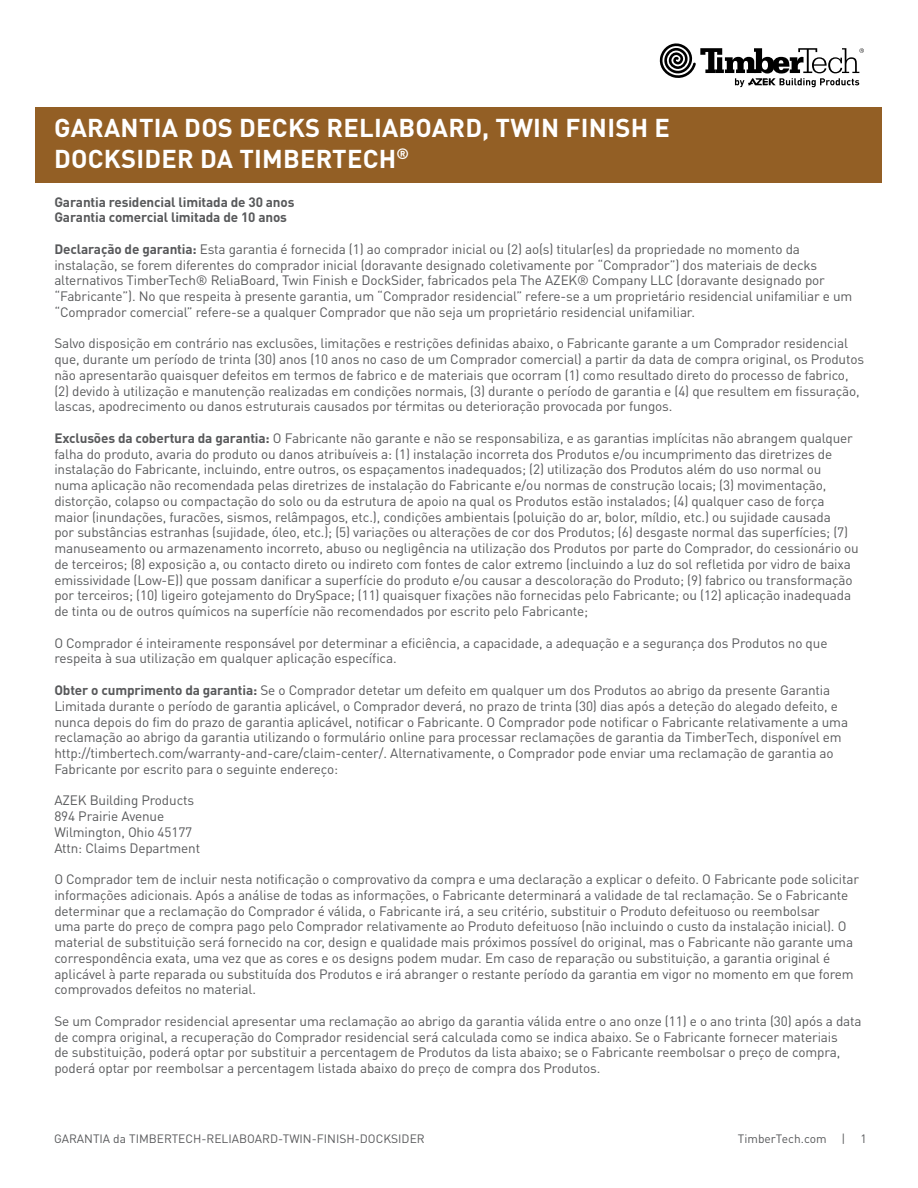
<style>
.page{position:relative;width:918px;height:1188px;background:#fff}
.page>*{position:absolute;margin:0;border:0;box-sizing:border-box;transform-origin:0 0}
.t1{font:700 25.5px/30.6px "DINOT";letter-spacing:.01em;color:#fff}
.t2{font:13.5px/15.8px "DINOT";letter-spacing:-.01em;color:#58595b}
.t3{font:700 13.5px/15.8px "DINOT";letter-spacing:-.01em;color:#58595b}
.t4{font:12px "DINOT";color:#58595b}
.s1{font-weight:700}
</style>
<div class="page">
<div style="left:36px;top:107px;width:846px;height:75px;background:#935f25"></div>
<svg style="left:659px;top:43px;width:205px;height:44px"></svg>
<h1 class="t1" style="left:54px;top:111px;width:617px">GARANTIA DOS DECKS RELIABOARD, TWIN FINISH E<br>DOCKSIDER DA TIMBERTECH<sup>®</sup></h1>
<p class="t3" style="left:54px;top:193px;width:242px">Garantia residencial limitada de 30 anos<br>Garantia comercial limitada de 10 anos</p>
<p class="t2" style="left:54px;top:240px;width:800px"><span class="s1">Declaração de garantia:</span> Esta garantia é fornecida (1) ao comprador inicial ou (2) ao(s) titular(es) da propriedade no momento da instalação, se forem diferentes do comprador inicial (doravante designado coletivamente por “Comprador”) dos materiais de decks alternativos TimberTech® ReliaBoard, Twin Finish e DockSider, fabricados pela The AZEK® Company LLC (doravante designado por “Fabricante”). No que respeita à presente garantia, um “Comprador residencial” refere-se a um proprietário residencial unifamiliar e um “Comprador comercial” refere-se a qualquer Comprador que não seja um proprietário residencial unifamiliar.</p>
<p class="t2" style="left:54px;top:335px;width:811px">Salvo disposição em contrário nas exclusões, limitações e restrições definidas abaixo, o Fabricante garante a um Comprador residencial que, durante um período de trinta (30) anos (10 anos no caso de um Comprador comercial) a partir da data de compra original, os Produtos não apresentarão quaisquer defeitos em termos de fabrico e de materiais que ocorram (1) como resultado direto do processo de fabrico, (2) devido à utilização e manutenção realizadas em condições normais, (3) durante o período de garantia e (4) que resultem em fissuração, lascas, apodrecimento ou danos estruturais causados por térmitas ou deterioração provocada por fungos.</p>
<p class="t2" style="left:54px;top:429px;width:806px"><span class="s1">Exclusões da cobertura da garantia:</span> O Fabricante não garante e não se responsabiliza, e as garantias implícitas não abrangem qualquer falha do produto, avaria do produto ou danos atribuíveis a: (1) instalação incorreta dos Produtos e/ou incumprimento das diretrizes de instalação do Fabricante, incluindo, entre outros, os espaçamentos inadequados; (2) utilização dos Produtos além do uso normal ou<br>numa aplicação não recomendada pelas diretrizes de instalação do Fabricante e/ou normas de construção locais; (3) movimentação, distorção, colapso ou compactação do solo ou da estrutura de apoio na qual os Produtos estão instalados; (4) qualquer caso de força maior (inundações, furacões, sismos, relâmpagos, etc.), condições ambientais (poluição do ar, bolor, míldio, etc.) ou sujidade causada<br>por substâncias estranhas (sujidade, óleo, etc.); (5) variações ou alterações de cor dos Produtos; (6) desgaste normal das superfícies; (7) manuseamento ou armazenamento incorreto, abuso ou negligência na utilização dos Produtos por parte do Comprador, do cessionário ou de terceiros; (8) exposição a, ou contacto direto ou indireto com fontes de calor extremo (incluindo a luz do sol refletida por vidro de baixa emissividade (Low-E)) que possam danificar a superfície do produto e/ou causar a descoloração do Produto; (9) fabrico ou transformação por terceiros; (10) ligeiro gotejamento do DrySpace; (11) quaisquer fixações não fornecidas pelo Fabricante; ou (12) aplicação inadequada de tinta ou de outros químicos na superfície não recomendados por escrito pelo Fabricante;</p>
<p class="t2" style="left:54px;top:634px;width:775px">O Comprador é inteiramente responsável por determinar a eficiência, a capacidade, a adequação e a segurança dos Produtos no que respeita à sua utilização em qualquer aplicação específica.</p>
<p class="t2" style="left:54px;top:681px;width:795px"><span class="s1">Obter o cumprimento da garantia:</span> Se o Comprador detetar um defeito em qualquer um dos Produtos ao abrigo da presente Garantia Limitada durante o período de garantia aplicável, o Comprador deverá, no prazo de trinta (30) dias após a deteção do alegado defeito, e nunca depois do fim do prazo de garantia aplicável, notificar o Fabricante. O Comprador pode notificar o Fabricante relativamente a uma reclamação ao abrigo da garantia utilizando o formulário online para processar reclamações de garantia da TimberTech, disponível em http://timbertech.com/warranty-and-care/claim-center/. Alternativamente, o Comprador pode enviar uma reclamação de garantia ao Fabricante por escrito para o seguinte endereço:</p>
<p class="t2" style="left:54px;top:792px;width:147px">AZEK Building Products<br>894 Prairie Avenue<br>Wilmington, Ohio 45177<br>Attn: Claims Department</p>
<p class="t2" style="left:54px;top:870px;width:806px">O Comprador tem de incluir nesta notificação o comprovativo da compra e uma declaração a explicar o defeito. O Fabricante pode solicitar informações adicionais. Após a análise de todas as informações, o Fabricante determinará a validade de tal reclamação. Se o Fabricante determinar que a reclamação do Comprador é válida, o Fabricante irá, a seu critério, substituir o Produto defeituoso ou reembolsar<br>uma parte do preço de compra pago pelo Comprador relativamente ao Produto defeituoso (não incluindo o custo da instalação inicial). O material de substituição será fornecido na cor, design e qualidade mais próximos possível do original, mas o Fabricante não garante uma correspondência exata, uma vez que as cores e os designs podem mudar. Em caso de reparação ou substituição, a garantia original é aplicável à parte reparada ou substituída dos Produtos e irá abranger o restante período da garantia em vigor no momento em que forem comprovados defeitos no material.</p>
<p class="t2" style="left:54px;top:1012px;width:809px">Se um Comprador residencial apresentar uma reclamação ao abrigo da garantia válida entre o ano onze (11) e o ano trinta (30) após a data de compra original, a recuperação do Comprador residencial será calculada como se indica abaixo. Se o Fabricante fornecer materiais<br>de substituição, poderá optar por substituir a percentagem de Produtos da lista abaixo; se o Fabricante reembolsar o preço de compra, poderá optar por reembolsar a percentagem listada abaixo do preço de compra dos Produtos.</p>
<p class="t4" style="left:54px;top:1130px;width:372px">GARANTIA da TIMBERTECH-RELIABOARD-TWIN-FINISH-DOCKSIDER</p>
<p class="t4" style="left:738px;top:1130px;width:130px">TimberTech.com | 1</p>
</div>
